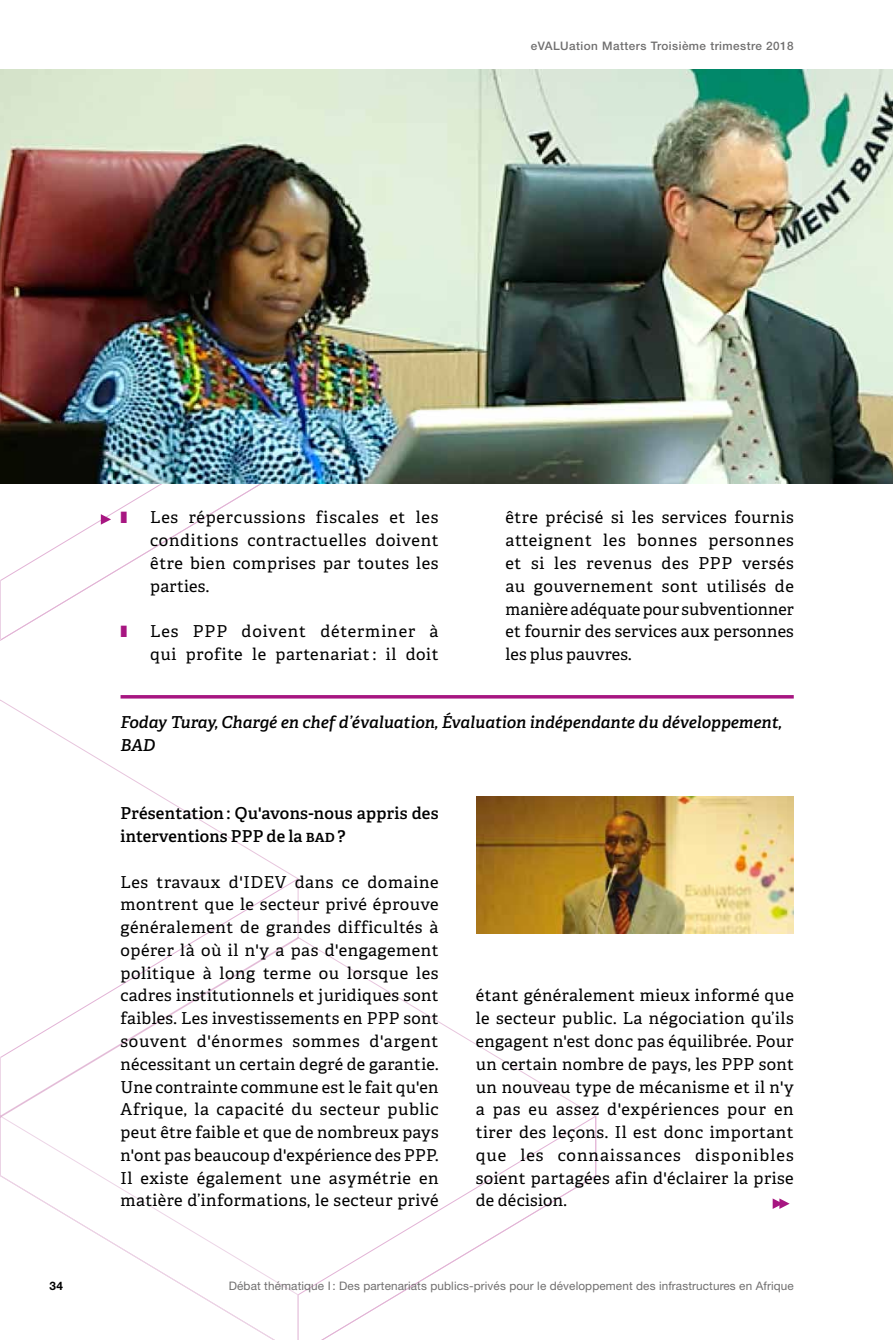
<style>
.page{position:relative;width:893px;height:1340px;background:#fff}
.page>*{position:absolute;margin:0;border:0;box-sizing:border-box;transform-origin:0 0}
.t1{font:16.45px/22.8px "Adelle";letter-spacing:.025em;color:#000;text-align:justify}
.t2{font:italic 600 16.45px/22.8px "Adelle";color:#000}
.t3{font:600 16.45px/22.8px "Adelle";letter-spacing:.01em;color:#000}
.t4{font:11.72px "Helvetica Neue LT Std";letter-spacing:.01em;color:#706f6f}
.t5{font:500 11.72px "Helvetica Neue LT Std";letter-spacing:.04em;color:#706f6f}
.t6{font:700 11.72px "Helvetica Neue LT Std";color:#000}
</style>
<div class="page">
<svg style="left:1px;top:484px;width:260px;height:157px"></svg>
<svg style="left:1px;top:700px;width:295px;height:177px"></svg>
<svg style="left:202px;top:877px;width:97px;height:59px"></svg>
<svg style="left:0;top:579px;width:1px;height:122px"></svg>
<svg style="left:0;top:936px;width:593px;height:178px"></svg>
<svg style="left:299px;top:1114px;width:298px;height:225px"></svg>
<svg style="left:0;top:1114px;width:299px;height:225px"></svg>
<hr style="left:121px;top:695px;width:673px;height:3px;background:#a71681">
<svg style="left:101px;top:514px;width:10px;height:10px"></svg>
<svg style="left:773px;top:1198px;width:17px;height:10px"></svg>
<img style="left:476px;top:796px;width:317px;height:137px">
<img style="left:0;top:69px;width:893px;height:415px">
<svg style="left:121px;top:512px;width:6px;height:11px"></svg>
<svg style="left:121px;top:625px;width:6px;height:12px"></svg>
<p class="t5" style="left:531px;top:38px;width:264px">eVALUation Matters Troisième trimestre 2018</p>
<p class="t1" style="left:150px;top:506px;width:290px">Les répercussions fiscales et les conditions contractuelles doivent être bien comprises par toutes les parties.</p>
<p class="t1" style="left:150px;top:620px;width:290px">Les PPP doivent déterminer à qui profite le partenariat : il doit</p>
<p class="t1" style="left:505px;top:506px;width:290px">être précisé si les services fournis atteignent les bonnes personnes et si les revenus des PPP versés au gouvernement sont utilisés de manière adéquate pour subventionner et fournir des services aux personnes les plus pauvres.</p>
<p class="t2" style="left:121px;top:711px;width:663px">Foday Turay, Chargé en chef d’évaluation, Évaluation indépendante du développement,<br>BAD</p>
<p class="t3" style="left:121px;top:802px;width:319px">Présentation: Qu'avons-nous appris des interventions PPP de la BAD?</p>
<p class="t1" style="left:121px;top:870px;width:320px">Les travaux d'IDEV dans ce domaine montrent que le secteur privé éprouve généralement de grandes difficultés à opérer là où il n'y a pas d'engagement politique à long terme ou lorsque les cadres institutionnels et juridiques sont faibles. Les investissements en PPP sont souvent d'énormes sommes d'argent nécessitant un certain degré de garantie.<br>Une contrainte commune est le fait qu'en Afrique, la capacité du secteur public peut être faible et que de nombreux pays n'ont pas beaucoup d'expérience des PPP.<br>Il existe également une asymétrie en matière d’informations, le secteur privé</p>
<p class="t1" style="left:476px;top:984px;width:320px">étant généralement mieux informé que le secteur public. La négociation qu’ils engagent n'est donc pas équilibrée. Pour un certain nombre de pays, les PPP sont un nouveau type de mécanisme et il n'y a pas eu assez d'expériences pour en tirer des leçons. Il est donc important que les connaissances disponibles soient partagées afin d'éclairer la prise de décision.</p>
<p class="t6" style="left:50px;top:1278px;width:15px">34</p>
<p class="t4" style="left:229px;top:1279px;width:566px">Débat thématique I : Des partenariats publics-privés pour le développement des infrastructures en Afrique</p>
</div>
